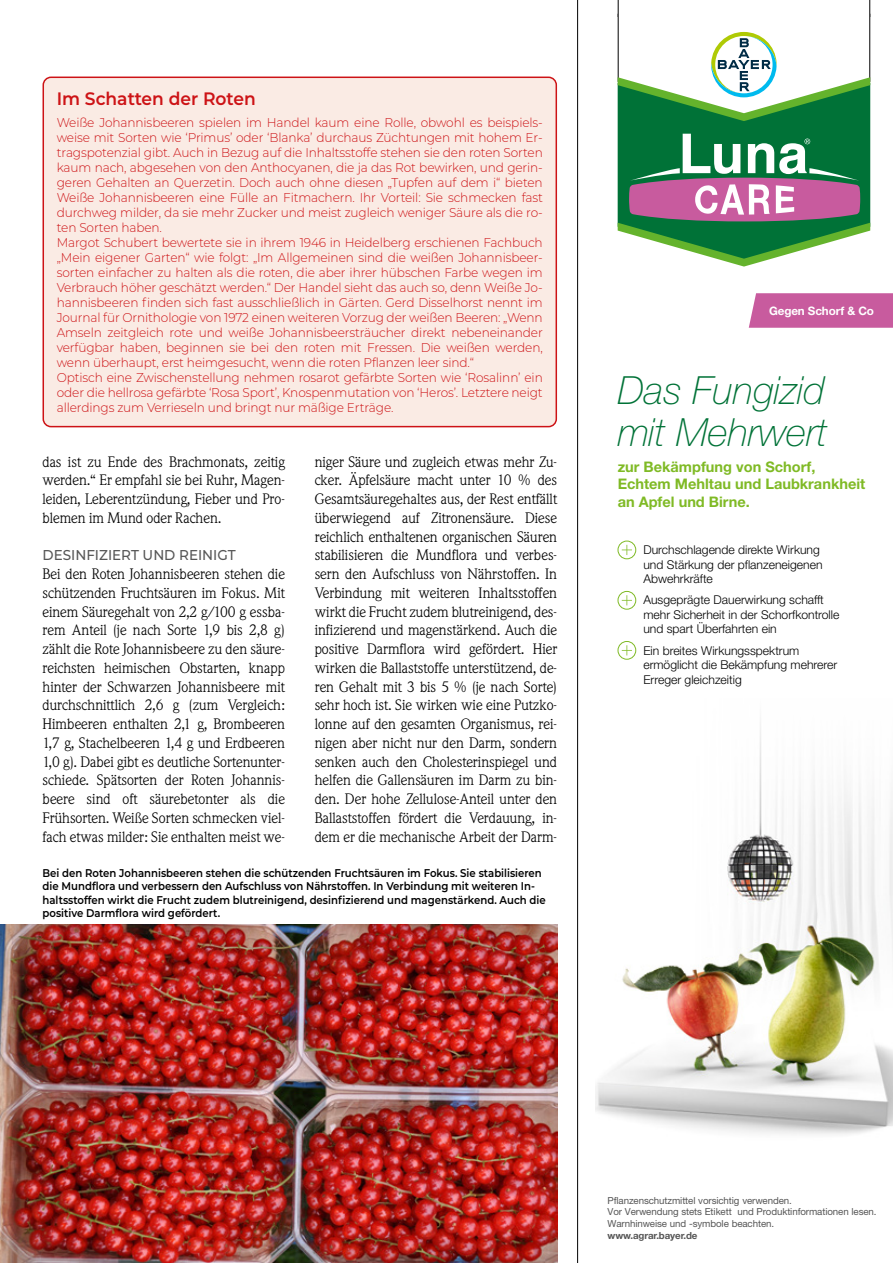
<style>
.page{position:relative;width:893px;height:1263px;background:#fff}
.page>*{position:absolute;margin:0;border:0;box-sizing:border-box;transform-origin:0 0}
.t1{font:italic 100 38.85px/42.2px "Helvetica Neue LT Pro";color:#007237}
.t2{font:600 18px "Montserrat";color:#cd1316;scale:.95 1}
.t3{font:15px/18.8px "Weidemann BQ";color:#000;text-align:justify}
.t4{font:700 14.55px/17.5px "Helvetica Neue LT Pro";color:#7fba25}
.t5{font:500 14.25px "Montserrat";color:#565656;scale:.95 1}
.t6{font:300 12.75px/15px "Montserrat";letter-spacing:-.01em;color:#cd1316;scale:.95 1}
.t7{font:300 12.15px/14.5px "Helvetica Neue LT Pro";color:#000}
.t8{font:700 11.7px "Helvetica Neue LT Pro";letter-spacing:-.01em;color:#fff}
.t9{font:600 11.25px/13.5px "Montserrat";color:#000;scale:.9 1}
.t10{font:9.75px/11.7px "Helvetica Neue LT Pro";letter-spacing:-.01em;color:#565656}
.t11{font:700 9.75px "Helvetica Neue LT Pro";letter-spacing:-.01em;color:#565656}
</style>
<div class="page">
<hr style="left:577px;top:0;width:1px;height:1263px;background:#000">
<img style="left:595px;top:722px;width:298px;height:412px">
<svg style="left:749px;top:293px;width:144px;height:35px;background:#ca61a1"></svg>
<div style="left:618px;top:121px;width:252px;height:13px;background:#007237"></div>
<svg style="left:618px;top:134px;width:252px;height:133px"></svg>
<svg style="left:618px;top:0;width:252px;height:121px"></svg>
<div style="left:619px;top:0;width:250px;height:19px;background:#fff"></div>
<div style="left:618px;top:541px;width:18px;height:18px;border:1px solid #7fba25;border-radius:50%"></div>
<svg style="left:622px;top:545px;width:10px;height:10px"></svg>
<div style="left:618px;top:591px;width:18px;height:18px;border:1px solid #7fba25;border-radius:50%"></div>
<svg style="left:622px;top:595px;width:10px;height:10px"></svg>
<div style="left:618px;top:641px;width:18px;height:18px;border:1px solid #7fba25;border-radius:50%"></div>
<svg style="left:622px;top:645px;width:10px;height:10px"></svg>
<div style="left:43px;top:77px;width:513px;height:350px;background:#faebe4;border-radius:8px"></div>
<div style="left:43px;top:77px;width:514px;height:350px;border:2px solid #cd1316;border-radius:8px"></div>
<img style="left:0;top:924px;width:557px;height:339px">
<p class="t2" style="left:57px;top:86px;width:211px">Im Schatten der Roten</p>
<p class="t6" style="left:57px;top:115px;width:513px">Weiße Johannisbeeren spielen im Handel kaum eine Rolle, obwohl es beispiels&shy;weise mit Sorten wie ‘Primus’ oder ‘Blanka’ durchaus Züchtungen mit hohem Er&shy;tragspotenzial gibt. Auch in Bezug auf die Inhaltsstoffe stehen sie den roten Sorten kaum nach, abgesehen von den Anthocyanen, die ja das Rot bewirken, und gerin&shy;geren Gehalten an Querzetin. Doch auch ohne diesen „Tupfen auf dem i“ bieten Weiße Johannisbeeren eine Fülle an Fitmachern. Ihr Vorteil: Sie schmecken fast durchweg milder, da sie mehr Zucker und meist zugleich weniger Säure als die ro&shy;ten Sorten haben.<br>Margot Schubert bewertete sie in ihrem 1946 in Heidelberg erschienen Fachbuch „Mein eigener Garten“ wie folgt: „Im Allgemeinen sind die weißen Johannisbeer&shy;sorten einfacher zu halten als die roten, die aber ihrer hübschen Farbe wegen im Verbrauch höher geschätzt werden.“ Der Handel sieht das auch so, denn Weiße Jo&shy;hannisbeeren finden sich fast ausschließlich in Gärten. Gerd Disselhorst nennt im Journal für Ornithologie von 1972 einen weiteren Vorzug der weißen Beeren: „Wenn Amseln zeitgleich rote und weiße Johannisbeersträucher direkt nebeneinander verfügbar haben, beginnen sie bei den roten mit Fressen. Die weißen werden, wenn überhaupt, erst heimgesucht, wenn die roten Pflanzen leer sind.“<br>Optisch eine Zwischenstellung nehmen rosarot gefärbte Sorten wie ‘Rosalinn’ ein oder die hellrosa gefärbte ‘Rosa Sport’, Knospenmutation von ‘Heros’. Letztere neigt allerdings zum Verrieseln und bringt nur mäßige Erträge.</p>
<p class="t3" style="left:43px;top:452px;width:244px">das ist zu Ende des Brachmonats, zeitig werden.“ Er empfahl sie bei Ruhr, Magen&shy;leiden, Leberentzündung, Fieber und Pro&shy;blemen im Mund oder Rachen.</p>
<p class="t5" style="left:43px;top:545px;width:205px">DESINFIZIERT UND REINIGT</p>
<p class="t3" style="left:43px;top:565px;width:244px">Bei den Roten Johannisbeeren stehen die schützenden Fruchtsäuren im Fokus. Mit einem Säuregehalt von 2,2 g/100 g essba&shy;rem Anteil (je nach Sorte 1,9 bis 2,8 g) zählt die Rote Johannisbeere zu den säure&shy;reichsten heimischen Obstarten, knapp hinter der Schwarzen Johannisbeere mit durchschnittlich 2,6 g (zum Vergleich:<br>Himbeeren enthalten 2,1 g, Brombeeren 1,7 g, Stachelbeeren 1,4 g und Erdbeeren 1,0 g). Dabei gibt es deutliche Sortenunter&shy;schiede. Spätsorten der Roten Johannis&shy;beere sind oft säurebetonter als die Frühsorten. Weiße Sorten schmecken viel&shy;fach etwas milder: Sie enthalten meist we-</p>
<p class="t3" style="left:315px;top:452px;width:244px">niger Säure und zugleich etwas mehr Zu&shy;cker. Äpfelsäure macht unter 10 % des Gesamtsäuregehaltes aus, der Rest entfällt überwiegend auf Zitronensäure. Diese reichlich enthaltenen organischen Säuren stabilisieren die Mundflora und verbes&shy;sern den Aufschluss von Nährstoffen. In Verbindung mit weiteren Inhaltsstoffen wirkt die Frucht zudem blutreinigend, des&shy;infizierend und magenstärkend. Auch die positive Darmflora wird gefördert. Hier wirken die Ballaststoffe unterstützend, de&shy;ren Gehalt mit 3 bis 5 % (je nach Sorte) sehr hoch ist. Sie wirken wie eine Putzko&shy;lonne auf den gesamten Organismus, rei&shy;nigen aber nicht nur den Darm, sondern senken auch den Cholesterinspiegel und helfen die Gallensäuren im Darm zu bin&shy;den. Der hohe Zellulose-Anteil unter den Ballaststoffen fördert die Verdauung, in&shy;dem er die mechanische Arbeit der Darm-</p>
<p class="t9" style="left:43px;top:865px;width:561px">Bei den Roten Johannisbeeren stehen die schützenden Fruchtsäuren im Fokus. Sie stabilisieren die Mundflora und verbessern den Aufschluss von Nährstoffen. In Verbindung mit weiteren In&shy;haltsstoffen wirkt die Frucht zudem blutreinigend, desinfizierend und magenstärkend. Auch die positive Darmflora wird gefördert.</p>
<p class="t8" style="left:769px;top:303px;width:106px">Gegen Schorf &amp; Co</p>
<h1 class="t1" style="left:618px;top:369px;width:211px">Das Fungizid mit Mehrwert</h1>
<p class="t4" style="left:618px;top:458px;width:249px">zur Bekämpfung von Schorf,<br>Echtem Mehltau und Laubkrankheit an Apfel und Birne.</p>
<p class="t7" style="left:643px;top:542px;width:181px">Durchschlagende direkte Wirkung und Stärkung der pflanzeneigenen<br>Abwehrkräfte</p>
<p class="t7" style="left:643px;top:592px;width:198px">Ausgeprägte Dauerwirkung schafft mehr Sicherheit in der Schorfkontrolle und spart Überfahrten ein</p>
<p class="t7" style="left:643px;top:643px;width:195px">Ein breites Wirkungsspektrum ermöglicht die Bekämpfung mehrerer<br>Erreger gleichzeitig</p>
<p class="t10" style="left:608px;top:1194px;width:271px">Pflanzenschutzmittel vorsichtig verwenden.<br>Vor Verwendung stets Etikett und Produktinformationen lesen.<br>Warnhinweise und -symbole beachten.</p>
<p class="t11" style="left:608px;top:1229px;width:91px">www.agrar.bayer.de</p>
</div>
